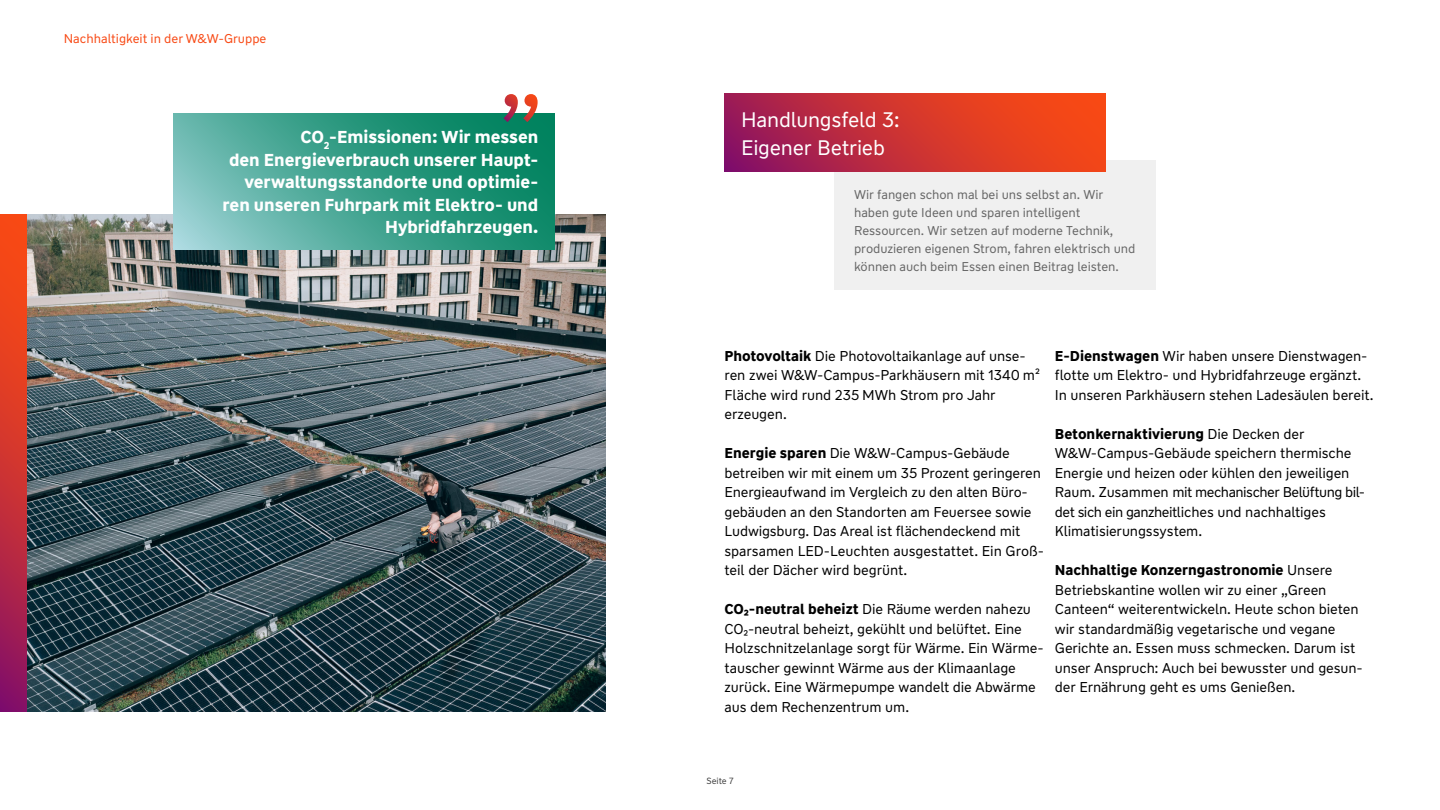
<style>
.page{position:relative;width:1440px;height:810px;background:#fff}
.page>*{position:absolute;margin:0;border:0;box-sizing:border-box;transform-origin:0 0}
.Headline_28Pt_Handlu{font:21px/28.5px "WW Type";letter-spacing:-.01em;color:#fff}
.Zitat_rechtsbuendig{font:700 17.25px/22.5px "WW Type";color:#fff;text-align:right}
.Fliesstext_19PT{font:14.25px/19.5px "WW Type";letter-spacing:-.005em;color:#000}
.Infokasten_Handlungs{font:12.75px/18px "WW Type";letter-spacing:-.005em;color:#666}
.t1{font:12.75px "WW Type";color:#f84914}
.t2{font:9px "WW Type";color:#404040}
.s1{font-weight:700}
</style>
<div class="page">
<img style="left:27px;top:214px;width:578px;height:498px">
<div style="left:0;top:214px;width:27px;height:498px;background:linear-gradient(to bottom,#ff5109,#8d1460)"></div>
<svg style="left:174px;top:113px;width:381px;height:137px;background:#3da18d"></svg>
<svg style="left:503px;top:94px;width:35px;height:28px"></svg>
<div style="left:835px;top:160px;width:321px;height:130px;background:#f0f0f0"></div>
<svg style="left:724px;top:94px;width:381px;height:78px;background:#cb3233"></svg>
<p class="t1" style="left:64px;top:30px;width:204px">Nachhaltigkeit in der W&amp;W-Gruppe</p>
<p class="Zitat_rechtsbuendig" style="left:223px;top:126px;width:317px">CO<sub>2</sub>-Emissionen: Wir messen<br>den Energieverbrauch unserer Haupt&shy;verwaltungsstandorte und optimie&shy;ren unseren Fuhrpark mit Elektro- und<br>Hybridfahrzeugen.</p>
<p class="Headline_28Pt_Handlu" style="left:741px;top:105px;width:160px">Handlungsfeld 3:<br>Eigener Betrieb</p>
<p class="Infokasten_Handlungs" style="left:854px;top:185px;width:283px">Wir fangen schon mal bei uns selbst an. Wir haben gute Ideen und sparen intelligent Ressourcen. Wir setzen auf moderne Technik, produzieren eigenen Strom, fahren elektrisch und können auch beim Essen einen Beitrag leisten.</p>
<p class="Fliesstext_19PT" style="left:724px;top:346px;width:317px"><span class="s1">Photovoltaik</span> Die Photovoltaikanlage auf unse&shy;ren zwei W&amp;W-Campus-Parkhäusern mit 1340 m²<br>Fläche wird rund 235 MWh Strom pro Jahr erzeugen.</p>
<p class="Fliesstext_19PT" style="left:724px;top:443px;width:321px"><span class="s1">Energie sparen</span> Die W&amp;W-Campus-Gebäude betreiben wir mit einem um 35 Prozent geringeren Energieaufwand im Vergleich zu den alten Büro&shy;gebäuden an den Standorten am Feuersee sowie Ludwigsburg. Das Areal ist flächendeckend mit sparsamen LED-Leuchten ausgestattet. Ein Groß&shy;teil der Dächer wird begrünt.</p>
<p class="Fliesstext_19PT" style="left:724px;top:599px;width:319px"><span class="s1">CO₂-neutral beheizt</span> Die Räume werden nahezu CO₂-neutral beheizt, gekühlt und belüftet. Eine Holzschnitzelanlage sorgt für Wärme. Ein Wärme&shy;tauscher gewinnt Wärme aus der Klimaanlage zurück. Eine Wärmepumpe wandelt die Abwärme aus dem Rechenzentrum um.</p>
<p class="Fliesstext_19PT" style="left:1055px;top:346px;width:320px"><span class="s1">E-Dienstwagen</span> Wir haben unsere Dienstwagen&shy;flotte um Elektro- und Hybridfahrzeuge ergänzt.<br>In unseren Parkhäusern stehen Ladesäulen bereit.</p>
<p class="Fliesstext_19PT" style="left:1055px;top:424px;width:312px"><span class="s1">Betonkernaktivierung</span> Die Decken der W&amp;W-Campus-Gebäude speichern thermische Energie und heizen oder kühlen den jeweiligen Raum. Zusammen mit mechanischer Belüftung bil&shy;det sich ein ganzheitliches und nachhaltiges Klimatisierungssystem.</p>
<p class="Fliesstext_19PT" style="left:1055px;top:560px;width:309px"><span class="s1">Nachhaltige Konzerngastronomie</span> Unsere Betriebskantine wollen wir zu einer „Green Canteen“ weiterentwickeln. Heute schon bieten wir standardmäßig vegetarische und vegane Gerichte an. Essen muss schmecken. Darum ist unser Anspruch: Auch bei bewusster und gesun&shy;der Ernährung geht es ums Genießen.</p>
<p class="t2" style="left:706px;top:776px;width:29px">Seite 7</p>
</div>
